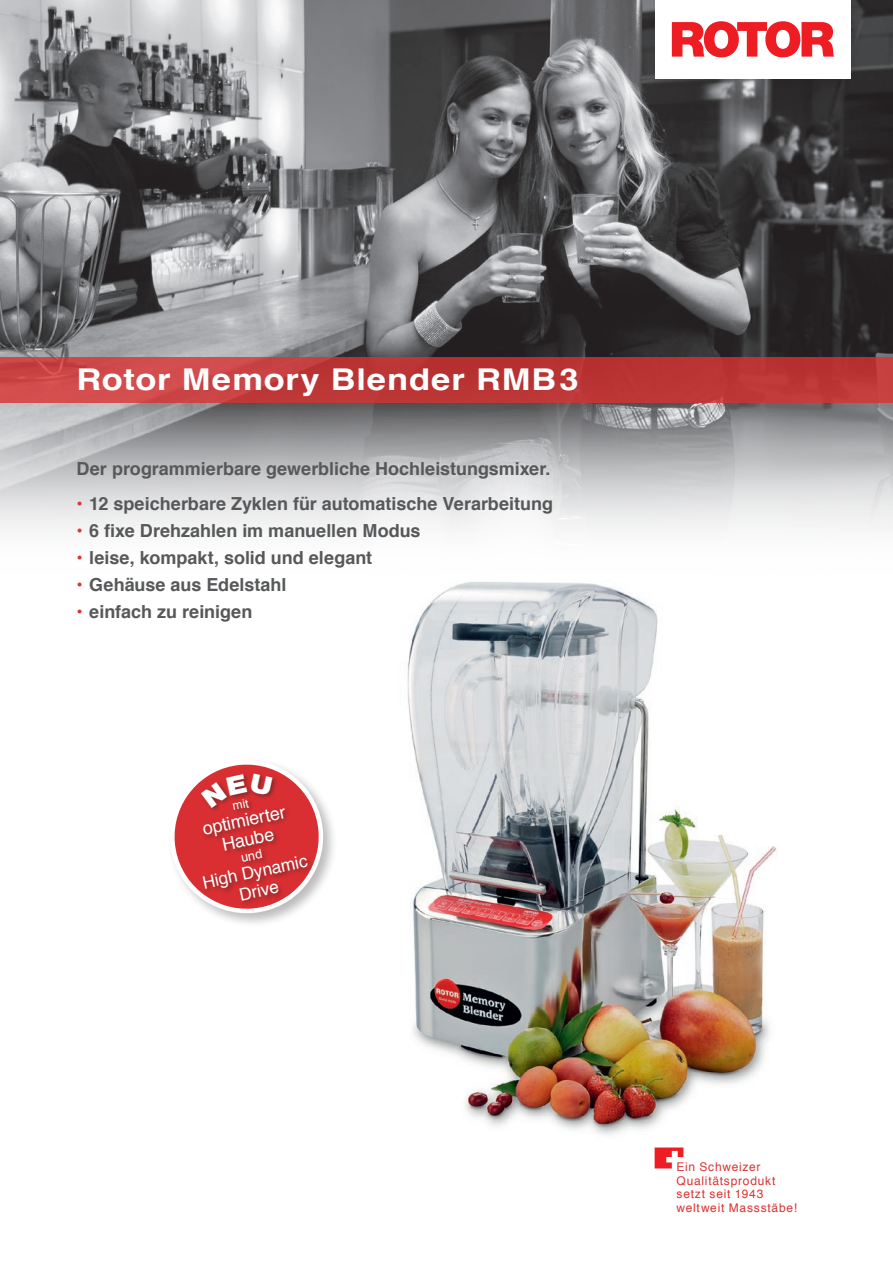
<style>
.page{position:relative;width:893px;height:1263px;background:#fff}
.page>*{position:absolute;margin:0;border:0;box-sizing:border-box;transform-origin:0 0}
.t1{font:700 30px "Helvetica";letter-spacing:.025em;color:#fff;scale:1.15 1}
.t2{font:700 18px "Helvetica";color:#57585a}
.t3{font:18px/19.5px "Helvetica";color:#fff;text-align:center}
.t4{font:17.25px/19.5px "Helvetica";color:#fff;text-align:center}
.t5{font:12px/13.5px "Helvetica";letter-spacing:.065em;color:#db3333}
.s1{color:#db3333}
</style>
<div class="page">
<img style="left:0;top:0;width:893px;height:531px">
<img style="left:407px;top:581px;width:370px;height:554px">
<svg style="left:0;top:357px;width:893px;height:46px;background:#c13b3b"></svg>
<div style="left:167px;top:757px;width:171px;height:171px;background:#231f20;opacity:.3"></div>
<div style="left:650px;top:0;width:212px;height:89px;background:#231f20;opacity:.2"></div>
<div style="left:655px;top:0;width:195px;height:78px;background:#fff"></div>
<svg style="left:672px;top:21px;width:162px;height:36px"></svg>
<svg style="left:655px;top:1147px;width:28px;height:21px"></svg>
<svg style="left:169px;top:759px;width:155px;height:156px"></svg>
<h1 class="t1" style="left:77px;top:355px;width:438px">Rotor Memory Blender RMB3</h1>
<p class="t2" style="left:77px;top:454px;width:475px">Der programmierbare gewerbliche Hochleistungsmixer.</p>
<p class="t2" style="left:77px;top:489px;width:478px"><span class="s1">•</span> 12 speicherbare Zyklen für automatische Verarbeitung</p>
<p class="t2" style="left:77px;top:516px;width:346px"><span class="s1">•</span> 6 fixe Drehzahlen im manuellen Modus</p>
<p class="t2" style="left:77px;top:543px;width:297px"><span class="s1">•</span> leise, kompakt, solid und elegant</p>
<p class="t2" style="left:77px;top:570px;width:211px"><span class="s1">•</span> Gehäuse aus Edelstahl</p>
<p class="t2" style="left:77px;top:597px;width:177px"><span class="s1">•</span> einfach zu reinigen</p>
<p class="t3" style="left:201px;top:820px;width:86px;rotate:-12deg">optimierter<br>Haube</p>
<p class="t4" style="left:201px;top:874px;width:108px;rotate:-12deg">High Dynamic<br>Drive</p>
<p class="t5" style="left:677px;top:1161px;width:122px">Ein Schweizer<br>Qualitätsprodukt setzt seit 1943 weltweit Massstäbe!</p>
</div>
